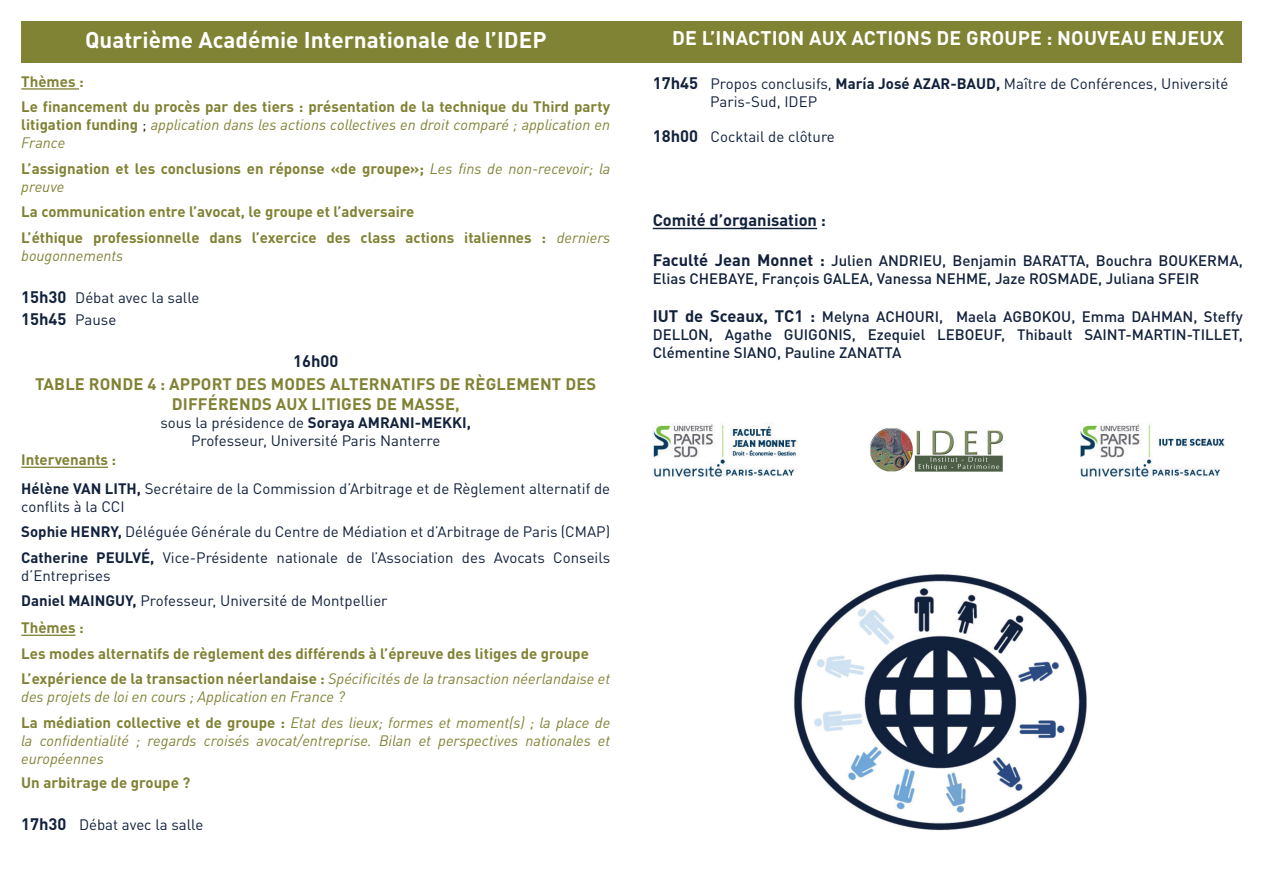
<style>
.page{position:relative;width:1263px;height:893px;background:#fff}
.page>*{position:absolute;margin:0;border:0;box-sizing:border-box;transform-origin:0 0}
.t1{font:700 22.5px "DINOT";color:#fff}
.t2{font:700 19.5px "DINOT";letter-spacing:.01em;color:#fff}
.t3{font:700 16.5px/19.8px "DINOT";letter-spacing:.01em;color:#808234;text-align:center}
.t4{font:700 16.5px "DINOT";color:#12213c}
.t5{font:700 15px/18px "DINOT";color:#808234}
.t6{font:15px/18px "DINOT";color:#12213c}
.t7{font:italic 15px/18px "DINOT";color:#808234}
.t8{font:500 15px/18px "DINOT";color:#12213c}
.t9{font:700 15px "DINOT";color:#12213c}
.s1{font-weight:400;color:#231f20}
.s2{font-weight:400;font-style:italic}
.s3{font-weight:700;font-size:16.5px}
.s4{font-weight:400;font-size:15px}
.s5{font-weight:400}
.s6{font-weight:700}
.s7{font-weight:700;font-style:normal}
</style>
<div class="page">
<div style="left:21px;top:21px;width:632px;height:42px;background:#808234"></div>
<div style="left:631px;top:21px;width:611px;height:42px;background:#808234"></div>
<hr style="left:21px;top:88px;width:58px;height:2px;background:#808234">
<hr style="left:21px;top:467px;width:87px;height:1px;background:#808234">
<hr style="left:21px;top:635px;width:55px;height:1px;background:#808234">
<hr style="left:653px;top:228px;width:164px;height:1px;background:#12213c">
<img style="left:870px;top:428px;width:133px;height:44px">
<img style="left:653px;top:423px;width:144px;height:54px">
<img style="left:1080px;top:424px;width:145px;height:53px">
<img style="left:794px;top:574px;width:293px;height:257px">
<p class="t1" style="left:85px;top:25px;width:463px">Quatrième Académie Internationale de l’IDEP</p>
<p class="t2" style="left:672px;top:26px;width:554px">DE L’INACTION AUX ACTIONS DE GROUPE : NOUVEAU ENJEUX</p>
<p class="t5" style="left:21px;top:72px;width:64px">Thèmes :</p>
<p class="t5" style="left:21px;top:98px;width:590px;text-align:justify">Le financement du procès par des tiers : présentation de la technique du Third party litigation funding <span class="s1">;</span> <span class="s2">application dans les actions collectives en droit comparé ; application en France</span></p>
<p class="t5" style="left:21px;top:159px;width:590px">L’assignation et les conclusions en réponse «de groupe»; <span class="s2">Les fins de non-recevoir; la preuve</span></p>
<p class="t5" style="left:21px;top:203px;width:395px">La communication entre l’avocat, le groupe et l’adversaire</p>
<p class="t5" style="left:21px;top:228px;width:590px">L’éthique professionnelle dans l’exercice des class actions italiennes : <span class="s2">derniers bougonnements</span></p>
<p class="t6" style="left:21px;top:288px;width:180px"><span class="s3">15h30</span> Débat avec la salle</p>
<p class="t4" style="left:21px;top:309px;width:97px">15h45 <span class="s4">Pause</span></p>
<p class="t4" style="left:293px;top:351px;width:47px">16h00</p>
<p class="t3" style="left:35px;top:374px;width:563px">TABLE RONDE 4 : APPORT DES MODES ALTERNATIFS DE RÈGLEMENT DES<br>DIFFÉRENDS AUX LITIGES DE MASSE,</p>
<p class="t9" style="left:160px;top:413px;width:312px"><span class="s5">sous la présidence de</span> Soraya AMRANI-MEKKI,</p>
<p class="t6" style="left:191px;top:431px;width:251px">Professeur, Université Paris Nanterre</p>
<p class="t5" style="left:21px;top:450px;width:96px">Intervenants :</p>
<p class="t6" style="left:21px;top:479px;width:590px"><span class="s6">Hélène VAN LITH,</span> Secrétaire de la Commission d’Arbitrage et de Règlement alternatif de conflits à la CCI</p>
<p class="t6" style="left:21px;top:523px;width:590px"><span class="s6">Sophie HENRY,</span> Déléguée Générale du Centre de Médiation et d’Arbitrage de Paris (CMAP)</p>
<p class="t6" style="left:21px;top:548px;width:590px"><span class="s6">Catherine PEULVÉ,</span> Vice-Présidente nationale de l’Association des Avocats Conseils d’Entreprises</p>
<p class="t6" style="left:21px;top:592px;width:368px"><span class="s6">Daniel MAINGUY,</span> Professeur, Université de Montpellier</p>
<p class="t5" style="left:21px;top:618px;width:64px">Thèmes :</p>
<p class="t5" style="left:21px;top:644px;width:569px">Les modes alternatifs de règlement des différends à l’épreuve des litiges de groupe</p>
<p class="t7" style="left:21px;top:670px;width:590px"><span class="s7">L’expérience de la transaction néerlandaise :</span> Spécificités de la transaction néerlandaise et des projets de loi en cours ; Application en France ?</p>
<p class="t7" style="left:21px;top:713px;width:590px;text-align:justify"><span class="s7">La médiation collective et de groupe :</span> Etat des lieux; formes et moment(s) ; la place de la confidentialité ; regards croisés avocat/entreprise. Bilan et perspectives nationales et européennes</p>
<p class="t5" style="left:21px;top:773px;width:170px">Un arbitrage de groupe ?</p>
<p class="t6" style="left:21px;top:815px;width:184px"><span class="s3">17h30</span> Débat avec la salle</p>
<p class="t6" style="left:653px;top:74px;width:572px"><span class="s3">17h45</span> Propos conclusifs, <span class="s6">María José AZAR-BAUD,</span> Maître de Conférences, Université</p>
<p class="t6" style="left:710px;top:92px;width:109px">Paris-Sud, IDEP</p>
<p class="t6" style="left:653px;top:127px;width:184px"><span class="s3">18h00</span> Cocktail de clôture</p>
<p class="t4" style="left:653px;top:210px;width:175px">Comité d’organisation :</p>
<p class="t8" style="left:653px;top:251px;width:591px"><span class="s3">Faculté Jean Monnet :</span> Julien ANDRIEU, Benjamin BARATTA, Bouchra BOUKERMA,<br>Elias CHEBAYE, François GALEA, Vanessa NEHME, Jaze ROSMADE, Juliana SFEIR</p>
<p class="t8" style="left:653px;top:307px;width:591px;text-align:justify"><span class="s3">IUT de Sceaux, TC1 :</span> Melyna ACHOURI, Maela AGBOKOU, Emma DAHMAN, Steffy DELLON, Agathe GUIGONIS, Ezequiel LEBOEUF, Thibault SAINT-MARTIN-TILLET, Clémentine SIANO, Pauline ZANATTA</p>
</div>
